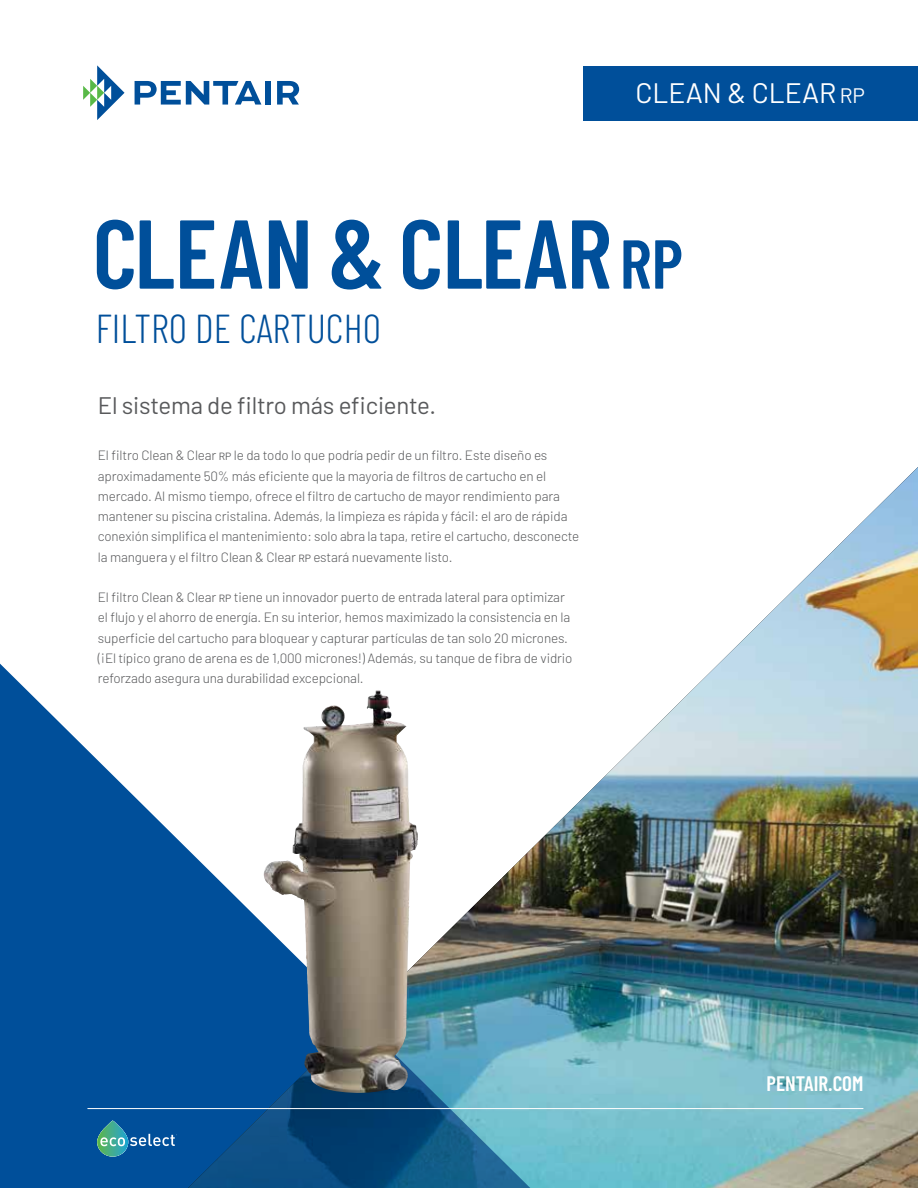
<style>
.page{position:relative;width:918px;height:1188px;background:#fff}
.page>*{position:absolute;margin:0;border:0;box-sizing:border-box;transform-origin:0 0}
.t1{font:600 97.5px "Barlow Condensed";letter-spacing:-.005em;color:#004f9a}
.t2{font:300 40.5px "Barlow Condensed";color:#004f9a}
.t3{font:28.2px "Barlow";color:#fff}
.t4{font:24px "Barlow";letter-spacing:-.01em;color:#58595b}
.t5{font:600 21px "Barlow Condensed";color:#fff}
.t6{font:300 13.5px/20.2px "Barlow";letter-spacing:-.01em;color:#58595b}
.s1{font-size:21px}
.s2{font-size:69px}
.s3{font-weight:400;font-size:10.5px}
</style>
<div class="page">
<svg style="left:0;top:664px;width:188px;height:524px;fill:#004f9a"></svg>
<img style="left:188px;top:467px;width:730px;height:721px">
<svg style="left:83px;top:65px;width:42px;height:55px"></svg>
<svg style="left:135px;top:81px;width:126px;height:24px"></svg>
<div style="left:265px;top:81px;width:6px;height:24px;background:#004f9a"></div>
<svg style="left:277px;top:81px;width:22px;height:24px"></svg>
<div style="left:584px;top:66px;width:334px;height:54px;background:#004f9a"></div>
<svg style="left:174px;top:1019px;width:370px;height:169px;background:#2a6992"></svg>
<hr style="left:87px;top:1108px;width:776px;height:1px;background:#fff">
<img style="left:264px;top:690px;width:112px;height:261px">
<svg style="left:97px;top:1120px;width:31px;height:37px"></svg>
<svg style="left:100px;top:1134px;width:75px;height:12px"></svg>
<h3 class="t3" style="left:635px;top:73px;width:231px">CLEAN &amp; CLEAR <span class="s1">RP</span></h3>
<h1 class="t1" style="left:93px;top:184px;width:592px">CLEAN &amp; CLEAR<span class="s2">RP</span></h1>
<h2 class="t2" style="left:96px;top:299px;width:287px">FILTRO DE CARTUCHO</h2>
<h3 class="t4" style="left:98px;top:388px;width:340px">El sistema de filtro más eficiente.</h3>
<p class="t6" style="left:98px;top:444px;width:483px">El filtro Clean &amp; Clear <span class="s3">RP</span> le da todo lo que podría pedir de un filtro. Este diseño es aproximadamente 50% más eficiente que la mayoria de filtros de cartucho en el mercado. Al mismo tiempo, ofrece el filtro de cartucho de mayor rendimiento para mantener su piscina cristalina. Además, la limpieza es rápida y fácil: el aro de rápida conexión simplifica el mantenimiento: solo abra la tapa, retire el cartucho, desconecte la manguera y el filtro Clean &amp; Clear <span class="s3">RP</span> estará nuevamente listo.</p>
<p class="t6" style="left:98px;top:586px;width:476px">El filtro Clean &amp; Clear <span class="s3">RP</span> tiene un innovador puerto de entrada lateral para optimizar el flujo y el ahorro de energía. En su interior, hemos maximizado la consistencia en la superficie del cartucho para bloquear y capturar partículas de tan solo 20 micrones. (¡El típico grano de arena es de 1,000 micrones!) Además, su tanque de fibra de vidrio reforzado asegura una durabilidad excepcional.</p>
<h3 class="t5" style="left:766px;top:1068px;width:98px">PENTAIR.COM</h3>
</div>
